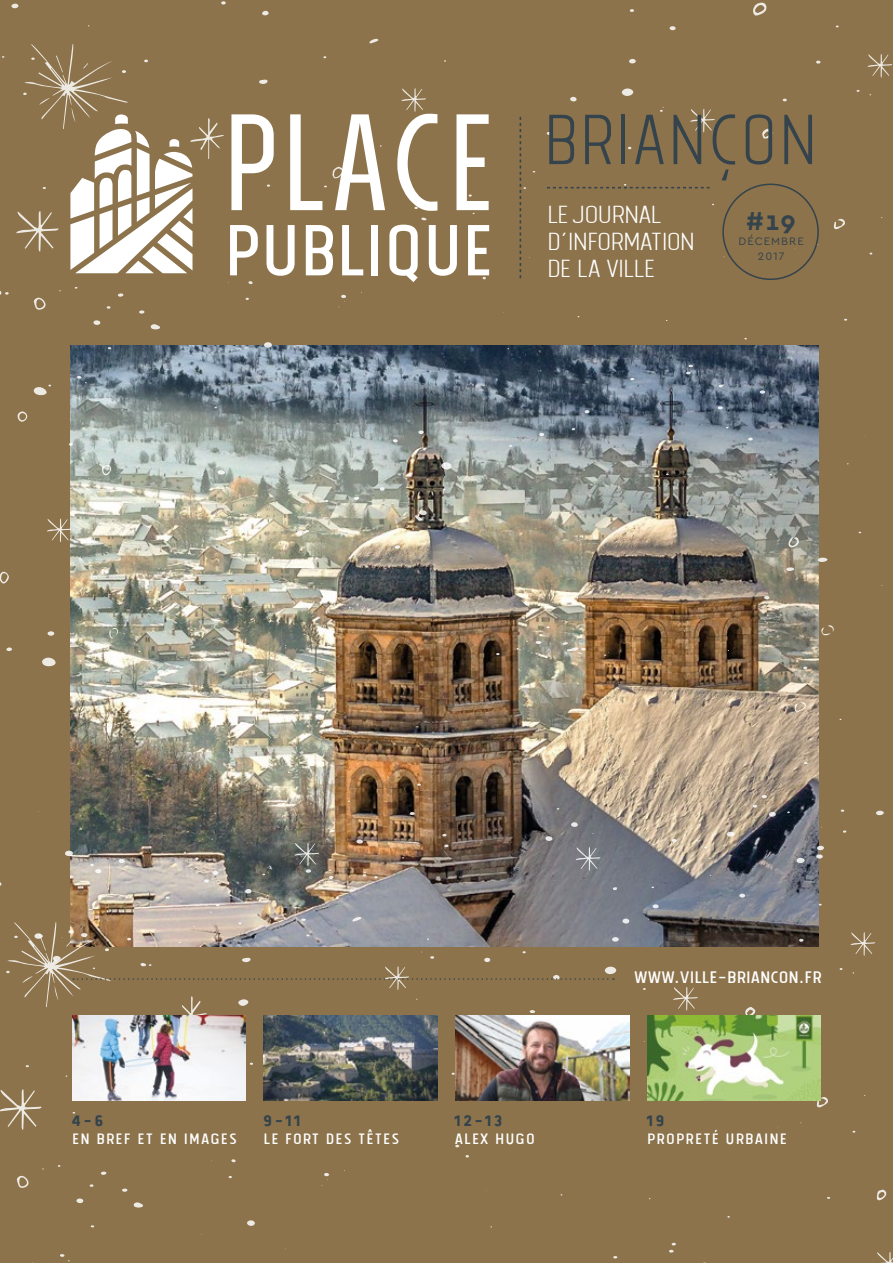
<style>
.page{position:relative;width:893px;height:1263px;background:#8c734b}
.page>*{position:absolute;margin:0;border:0;box-sizing:border-box;transform-origin:0 0}
.t1{font:137.55px "Tolyer Bookno.4";color:#fff}
.t2{font:90.3px "Tolyer Bookno.2";color:#fff}
.t3{font:88.5px "Tolyer Lightno.2";color:#34434c}
.t4{font:34.5px/27px "Tolyer Lightno.1";letter-spacing:-.03em;color:#fff}
.t5{font:700 27px "Cera";color:#34434c}
.t6{font:23.25px "Tolyer Bookno.1";color:#fff}
.t7{font:21px "Tolyer Bookno.1";letter-spacing:.05em;color:#fff}
.t8{font:21px "Tolyer Regularno.1";letter-spacing:.13em;color:#34434c}
.t9{font:11.4px/15px "Cera";letter-spacing:.09em;color:#34434c;text-align:center}
</style>
<div class="page">
<img style="left:70px;top:346px;width:749px;height:600px">
<svg style="left:42px;top:658px;width:14px;height:8px"></svg>
<svg style="left:622px;top:88px;width:11px;height:8px"></svg>
<svg style="left:441px;top:462px;width:10px;height:8px"></svg>
<svg style="left:150px;top:324px;width:10px;height:5px"></svg>
<div style="left:264px;top:342px;width:8px;height:6px;background:#e7e6e3;border-radius:50%"></div>
<div style="left:65px;top:851px;width:8px;height:5px;background:#ede9e3;border-radius:50%"></div>
<div style="left:796px;top:858px;width:9px;height:5px;background:#e8e8ea;border-radius:50%"></div>
<div style="left:316px;top:714px;width:8px;height:6px;background:#fbf9f5;border-radius:50%"></div>
<svg style="left:818px;top:557px;width:10px;height:5px"></svg>
<svg style="left:259px;top:79px;width:9px;height:5px"></svg>
<svg style="left:419px;top:510px;width:8px;height:5px"></svg>
<svg style="left:876px;top:811px;width:8px;height:4px"></svg>
<svg style="left:622px;top:918px;width:7px;height:5px"></svg>
<svg style="left:11px;top:4px;width:7px;height:4px"></svg>
<svg style="left:93px;top:320px;width:7px;height:5px"></svg>
<svg style="left:571px;top:822px;width:7px;height:5px"></svg>
<svg style="left:218px;top:470px;width:7px;height:5px"></svg>
<svg style="left:94px;top:504px;width:7px;height:4px"></svg>
<svg style="left:545px;top:836px;width:7px;height:5px"></svg>
<svg style="left:629px;top:59px;width:7px;height:5px"></svg>
<svg style="left:262px;top:11px;width:7px;height:4px"></svg>
<svg style="left:369px;top:38px;width:10px;height:5px"></svg>
<svg style="left:570px;top:97px;width:7px;height:4px"></svg>
<svg style="left:47px;top:631px;width:7px;height:5px"></svg>
<svg style="left:786px;top:567px;width:8px;height:4px"></svg>
<svg style="left:356px;top:839px;width:7px;height:4px"></svg>
<svg style="left:415px;top:515px;width:7px;height:6px"></svg>
<svg style="left:670px;top:26px;width:6px;height:4px"></svg>
<svg style="left:119px;top:859px;width:6px;height:4px"></svg>
<svg style="left:328px;top:727px;width:6px;height:4px"></svg>
<svg style="left:739px;top:894px;width:6px;height:4px"></svg>
<svg style="left:6px;top:647px;width:6px;height:4px"></svg>
<svg style="left:764px;top:596px;width:6px;height:3px"></svg>
<svg style="left:418px;top:430px;width:6px;height:4px"></svg>
<svg style="left:760px;top:390px;width:5px;height:4px"></svg>
<svg style="left:139px;top:310px;width:5px;height:4px"></svg>
<svg style="left:546px;top:132px;width:6px;height:3px"></svg>
<svg style="left:118px;top:293px;width:5px;height:4px"></svg>
<svg style="left:536px;top:641px;width:5px;height:3px"></svg>
<svg style="left:395px;top:545px;width:5px;height:4px"></svg>
<svg style="left:717px;top:406px;width:6px;height:3px"></svg>
<svg style="left:354px;top:497px;width:5px;height:3px"></svg>
<svg style="left:380px;top:487px;width:5px;height:4px"></svg>
<svg style="left:584px;top:410px;width:6px;height:3px"></svg>
<svg style="left:762px;top:795px;width:5px;height:3px"></svg>
<svg style="left:393px;top:439px;width:5px;height:3px"></svg>
<svg style="left:671px;top:839px;width:6px;height:3px"></svg>
<svg style="left:539px;top:433px;width:5px;height:3px"></svg>
<svg style="left:410px;top:812px;width:5px;height:3px"></svg>
<svg style="left:221px;top:1px;width:5px;height:4px"></svg>
<svg style="left:421px;top:217px;width:5px;height:3px"></svg>
<svg style="left:719px;top:384px;width:4px;height:3px"></svg>
<svg style="left:753px;top:805px;width:4px;height:3px"></svg>
<svg style="left:630px;top:9px;width:4px;height:3px"></svg>
<svg style="left:248px;top:281px;width:5px;height:3px"></svg>
<svg style="left:444px;top:844px;width:4px;height:3px"></svg>
<svg style="left:686px;top:365px;width:7px;height:9px"></svg>
<svg style="left:69px;top:443px;width:4px;height:3px"></svg>
<svg style="left:0;top:291px;width:9px;height:4px"></svg>
<svg style="left:417px;top:783px;width:4px;height:3px"></svg>
<svg style="left:34px;top:384px;width:17px;height:11px"></svg>
<svg style="left:329px;top:869px;width:4px;height:10px"></svg>
<svg style="left:77px;top:376px;width:10px;height:7px"></svg>
<svg style="left:151px;top:664px;width:13px;height:10px"></svg>
<svg style="left:604px;top:652px;width:5px;height:4px"></svg>
<svg style="left:338px;top:295px;width:8px;height:13px"></svg>
<svg style="left:47px;top:519px;width:25px;height:23px"></svg>
<svg style="left:401px;top:88px;width:25px;height:24px"></svg>
<svg style="left:690px;top:109px;width:25px;height:23px"></svg>
<svg style="left:868px;top:54px;width:24px;height:24px"></svg>
<svg style="left:753px;top:3px;width:14px;height:13px"></svg>
<svg style="left:34px;top:297px;width:12px;height:13px"></svg>
<svg style="left:762px;top:129px;width:11px;height:10px"></svg>
<svg style="left:788px;top:537px;width:11px;height:11px"></svg>
<svg style="left:834px;top:218px;width:11px;height:11px"></svg>
<svg style="left:0;top:572px;width:9px;height:12px"></svg>
<svg style="left:332px;top:166px;width:12px;height:13px"></svg>
<svg style="left:18px;top:411px;width:9px;height:11px"></svg>
<svg style="left:102px;top:465px;width:9px;height:10px"></svg>
<svg style="left:795px;top:702px;width:12px;height:11px"></svg>
<svg style="left:255px;top:671px;width:8px;height:11px"></svg>
<svg style="left:108px;top:627px;width:11px;height:12px"></svg>
<svg style="left:821px;top:625px;width:13px;height:11px"></svg>
<svg style="left:562px;top:640px;width:24px;height:14px"></svg>
<div style="left:605px;top:967px;width:11px;height:7px;background:#ede9e3;border-radius:50%"></div>
<svg style="left:133px;top:1202px;width:10px;height:5px"></svg>
<svg style="left:247px;top:1220px;width:8px;height:6px"></svg>
<svg style="left:727px;top:832px;width:7px;height:4px"></svg>
<svg style="left:769px;top:812px;width:7px;height:5px"></svg>
<svg style="left:76px;top:1198px;width:7px;height:5px"></svg>
<svg style="left:612px;top:937px;width:7px;height:5px"></svg>
<svg style="left:245px;top:889px;width:7px;height:4px"></svg>
<svg style="left:352px;top:916px;width:10px;height:3px"></svg>
<svg style="left:90px;top:864px;width:11px;height:9px"></svg>
<svg style="left:816px;top:846px;width:8px;height:13px"></svg>
<svg style="left:652px;top:904px;width:7px;height:4px"></svg>
<svg style="left:122px;top:1188px;width:5px;height:4px"></svg>
<svg style="left:101px;top:1171px;width:5px;height:4px"></svg>
<svg style="left:204px;top:871px;width:14px;height:12px"></svg>
<svg style="left:799px;top:939px;width:4px;height:3px"></svg>
<svg style="left:613px;top:887px;width:4px;height:3px"></svg>
<svg style="left:231px;top:1159px;width:5px;height:3px"></svg>
<svg style="left:669px;top:1243px;width:7px;height:9px"></svg>
<svg style="left:363px;top:871px;width:3px;height:5px"></svg>
<svg style="left:60px;top:1254px;width:10px;height:7px"></svg>
<svg style="left:193px;top:857px;width:6px;height:4px"></svg>
<svg style="left:321px;top:1173px;width:8px;height:13px"></svg>
<svg style="left:0;top:1089px;width:42px;height:40px"></svg>
<svg style="left:294px;top:843px;width:25px;height:30px"></svg>
<svg style="left:576px;top:847px;width:24px;height:24px"></svg>
<svg style="left:673px;top:987px;width:25px;height:23px"></svg>
<svg style="left:851px;top:932px;width:24px;height:24px"></svg>
<svg style="left:877px;top:1252px;width:16px;height:11px"></svg>
<svg style="left:17px;top:1175px;width:12px;height:13px"></svg>
<svg style="left:745px;top:1007px;width:11px;height:8px"></svg>
<svg style="left:877px;top:1190px;width:10px;height:11px"></svg>
<svg style="left:817px;top:1097px;width:11px;height:11px"></svg>
<svg style="left:16px;top:44px;width:208px;height:229px"></svg>
<div style="left:722px;top:184px;width:97px;height:96px;border:2px solid #34434c;border-radius:50%"></div>
<svg style="left:520px;top:117px;width:15px;height:161px"></svg>
<svg style="left:547px;top:184px;width:163px;height:4px"></svg>
<img style="left:72px;top:1037px;width:174px;height:63px">
<img style="left:264px;top:1037px;width:174px;height:63px">
<img style="left:455px;top:1015px;width:174px;height:85px">
<img style="left:647px;top:1015px;width:174px;height:85px">
<img style="left:6px;top:919px;width:605px;height:118px">
<h1 class="t1" style="left:221px;top:79px;width:277px">PLACE</h1>
<h2 class="t2" style="left:224px;top:202px;width:271px">PUBLIQUE</h2>
<h3 class="t3" style="left:543px;top:95px;width:277px">BRIANçon</h3>
<h3 class="t4" style="left:547px;top:201px;width:150px">LE JOURNAL<br>D’INFORMATION<br>DE LA VILLE</h3>
<p class="t5" style="left:746px;top:203px;width:51px">#19</p>
<p class="t9" style="left:738px;top:233px;width:67px">DÉCEMBRE<br>2017</p>
<p class="t8" style="left:72px;top:1109px;width:32px">4-6</p>
<p class="t7" style="left:72px;top:1128px;width:166px">EN BREF ET EN IMAGES</p>
<p class="t8" style="left:263px;top:1109px;width:38px">9-11</p>
<p class="t7" style="left:263px;top:1128px;width:137px">LE FORT DES TÊTES</p>
<p class="t8" style="left:455px;top:1109px;width:49px">12-13</p>
<p class="t7" style="left:455px;top:1128px;width:82px">ALEX HUGO</p>
<p class="t6" style="left:634px;top:965px;width:189px">www.ville-briancon.fr</p>
<p class="t8" style="left:647px;top:1109px;width:19px">19</p>
<p class="t7" style="left:647px;top:1128px;width:142px">PROPRETÉ URBAINE</p>
</div>
